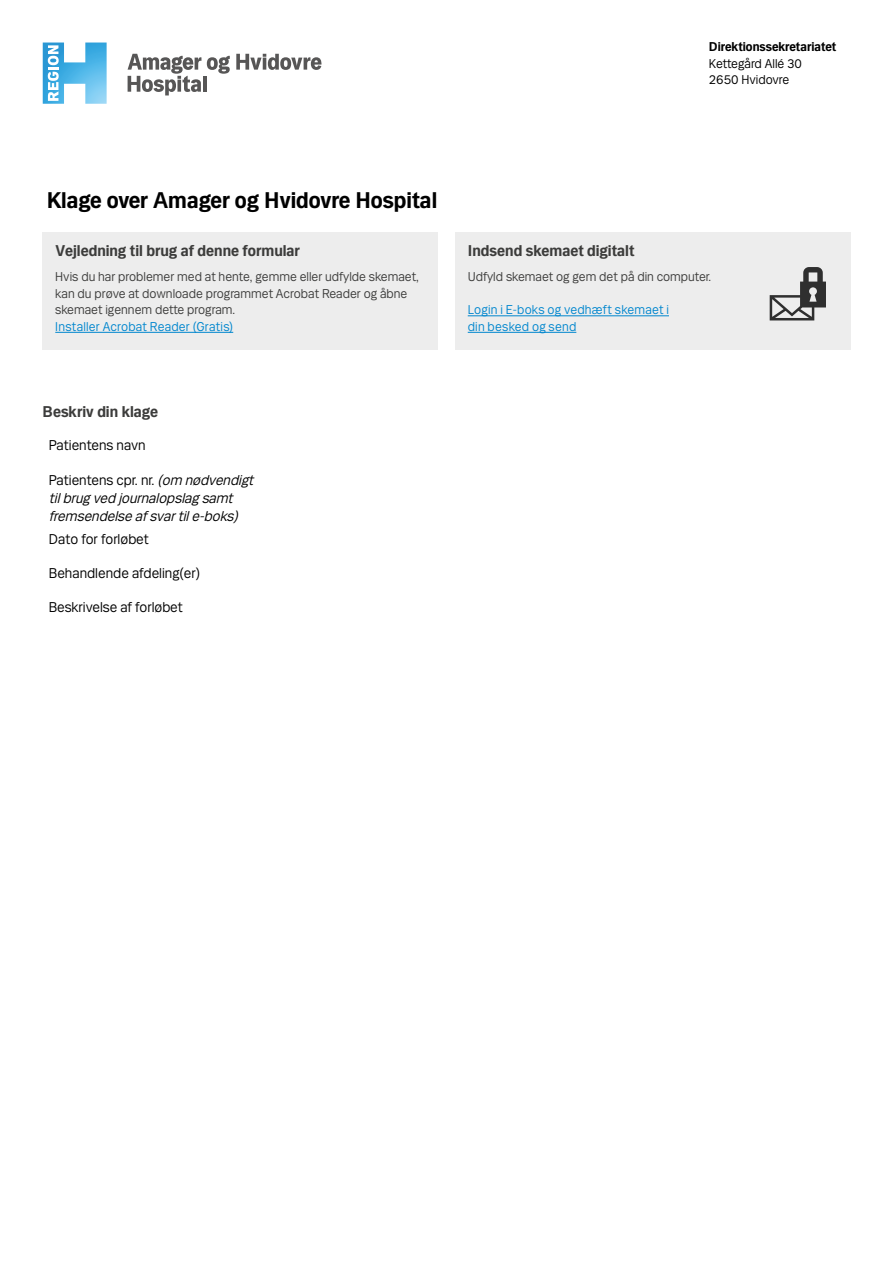
<style>
.page{position:relative;width:893px;height:1263px;background:#fff}
.page>*{position:absolute;margin:0;border:0;box-sizing:border-box;transform-origin:0 0}
.t1{font:700 24px "Mari";color:#000}
.mellemrubrik{font:700 16.5px "Mari";color:#3c3c3b}
.tabel_brød{font:italic 15px/18px "Mari";color:#000}
.tabel_brød-2{font:15px "Mari";color:#000}
.brød{font:13.5px/16.5px "Mari";color:#3c3c3b}
.brød-2{font:13.5px "Mari";letter-spacing:.015em;color:#0086ce}
.t2{font:13.5px/16.5px "Mari";color:#000}
.t3{font:700 13.5px "Mari";color:#000}
.s1{font-style:normal}
</style>
<div class="page">
<svg style="left:207px;top:56px;width:23px;height:18px"></svg>
<svg style="left:236px;top:54px;width:85px;height:16px"></svg>
<hr style="left:203px;top:76px;width:3px;height:16px;background:#575656">
<svg style="left:128px;top:54px;width:73px;height:41px"></svg>
<svg style="left:43px;top:43px;width:64px;height:61px"></svg>
<div style="left:43px;top:233px;width:395px;height:117px;background:#ededed"></div>
<hr style="left:55px;top:332px;width:178px;height:1px;background:#0086ce">
<div style="left:455px;top:233px;width:395px;height:117px;background:#ededed"></div>
<hr style="left:468px;top:315px;width:201px;height:1px;background:#0086ce">
<hr style="left:468px;top:332px;width:108px;height:1px;background:#0086ce">
<svg style="left:770px;top:267px;width:56px;height:53px"></svg>
<p class="t3" style="left:709px;top:39px;width:129px">Direktionssekretariatet</p>
<p class="t2" style="left:709px;top:55px;width:95px">Kettegård Allé 30<br>2650 Hvidovre</p>
<h1 class="t1" style="left:47px;top:186px;width:392px">Klage over Amager og Hvidovre Hospital</h1>
<h2 class="mellemrubrik" style="left:55px;top:241px;width:246px">Vejledning til brug af denne formular</h2>
<p class="brød" style="left:55px;top:268px;width:365px">Hvis du har problemer med at hente, gemme eller udfylde skemaet, kan du prøve at downloade programmet Acrobat Reader og åbne skemaet igennem dette program.</p>
<p class="brød-2" style="left:55px;top:318px;width:179px">Installer Acrobat Reader (Gratis)</p>
<h2 class="mellemrubrik" style="left:43px;top:402px;width:117px">Beskriv din klage</h2>
<p class="tabel_brød-2" style="left:49px;top:436px;width:98px">Patientens navn</p>
<p class="tabel_brød" style="left:49px;top:470px;width:210px"><span class="s1">Patientens cpr. nr.</span> (om nødvendigt tilbrugved journalopslagsamt fremsendelse afsvartile-boks)</p>
<p class="tabel_brød-2" style="left:49px;top:529px;width:101px">Dato for forløbet</p>
<p class="tabel_brød-2" style="left:49px;top:563px;width:153px">Behandlende afdeling(er)</p>
<p class="tabel_brød-2" style="left:49px;top:597px;width:136px">Beskrivelse af forløbet</p>
<h2 class="mellemrubrik" style="left:468px;top:241px;width:168px">Indsend skemaet digitalt</h2>
<p class="brød" style="left:468px;top:268px;width:245px">Udfyld skemaet og gem det på din computer.</p>
<p class="brød-2" style="left:468px;top:302px;width:203px">Login i E-boks og vedhæft skemaet i</p>
<p class="brød-2" style="left:468px;top:318px;width:110px">din besked og send</p>
</div>
